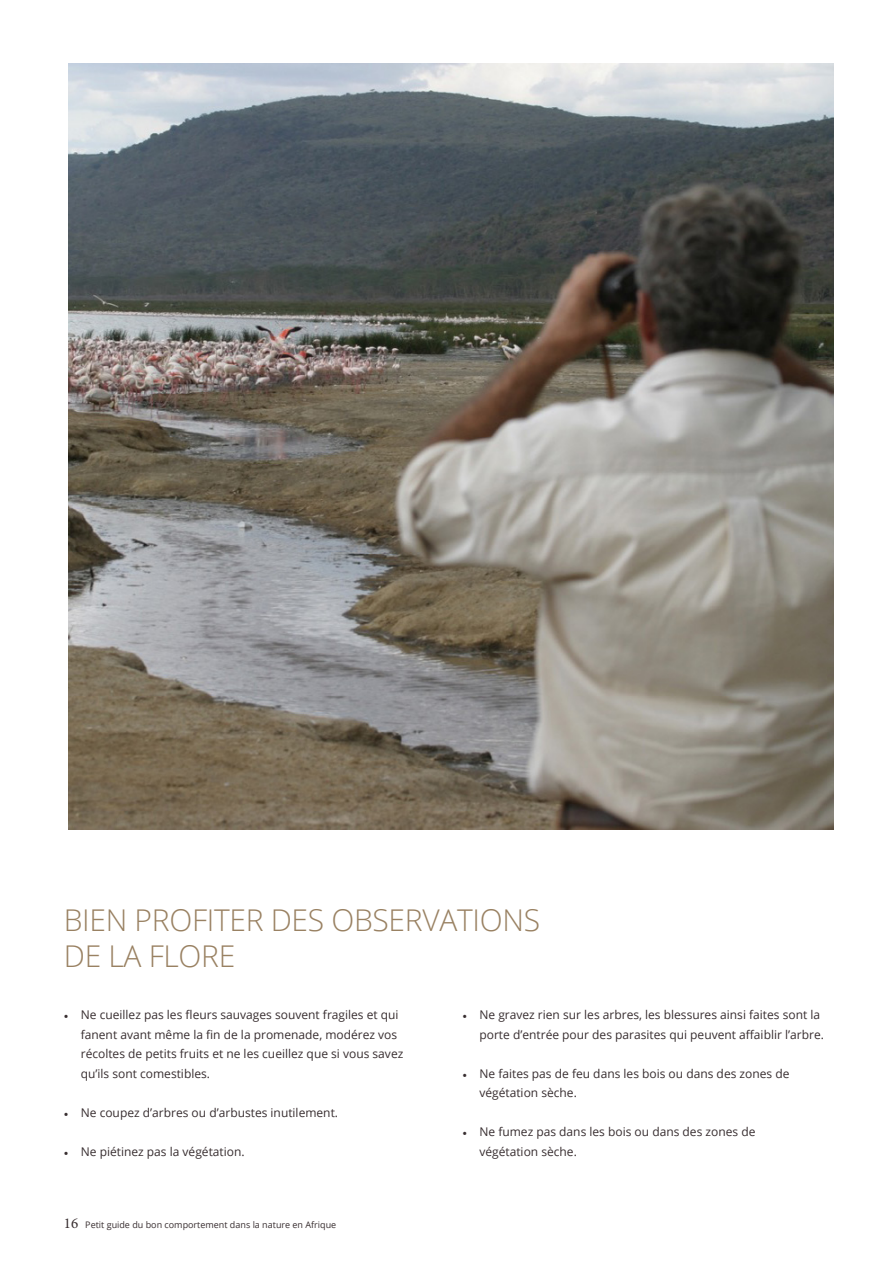
<style>
.page{position:relative;width:893px;height:1263px;background:#fff}
.page>*{position:absolute;margin:0;border:0;box-sizing:border-box;transform-origin:0 0}
.t1{font:300 30px/36px "Open Sans";letter-spacing:-.01em;color:#998162}
.t2{font:12px/19.5px "Open Sans";color:#382e30}
.t3{font:9px "Open Sans";color:#382e30}
.s1{font-family:"Minion Pro"}
.s2{font-family:"Minion Pro";font-size:15px}
</style>
<div class="page">
<img style="left:68px;top:64px;width:765px;height:765px">
<p class="t1" style="left:64px;top:902px;width:478px">BIEN PROFITER DES OBSERVATIONS<br>DE LA FLORE</p>
<p class="t2" style="left:81px;top:1004px;width:324px;text-indent:-17px"><span class="s1">•</span> Ne cueillez pas les fleurs sauvages souvent fragiles et qui fanent avant même la fin de la promenade, modérez vos récoltes de petits fruits et ne les cueillez que si vous savez qu’ils sont comestibles.</p>
<p class="t2" style="left:64px;top:1102px;width:276px"><span class="s1">•</span> Ne coupez d’arbres ou d’arbustes inutilement.</p>
<p class="t2" style="left:64px;top:1141px;width:182px"><span class="s1">•</span> Ne piétinez pas la végétation.</p>
<p class="t3" style="left:64px;top:1218px;width:274px"><span class="s2">16</span> Petit guide du bon comportement dans la nature en Afrique</p>
<p class="t2" style="left:479px;top:1004px;width:346px;text-indent:-17px"><span class="s1">•</span> Ne gravez rien sur les arbres, les blessures ainsi faites sont la porte d’entrée pour des parasites qui peuvent affaiblir l’arbre.</p>
<p class="t2" style="left:479px;top:1063px;width:311px;text-indent:-17px"><span class="s1">•</span> Ne faites pas de feu dans les bois ou dans des zones de végétation sèche.</p>
<p class="t2" style="left:479px;top:1121px;width:277px;text-indent:-17px"><span class="s1">•</span> Ne fumez pas dans les bois ou dans des zones de végétation sèche.</p>
</div>
